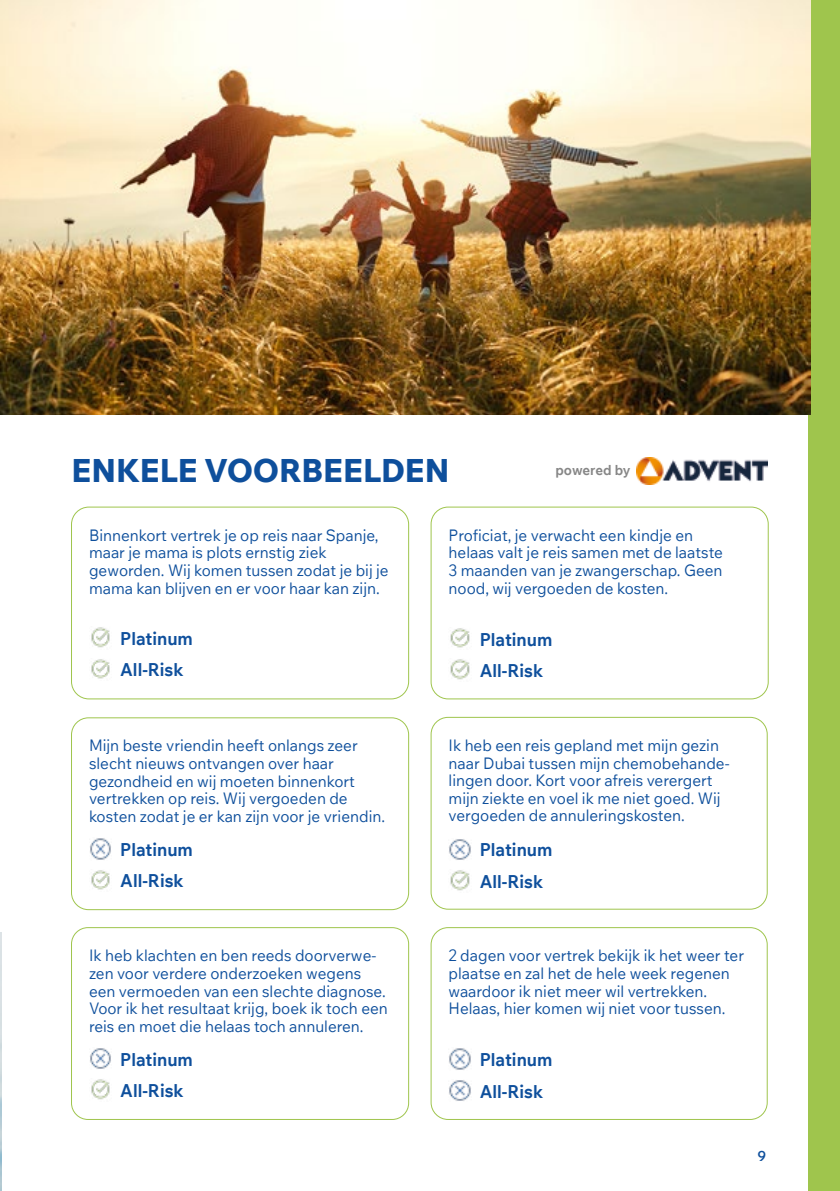
<style>
.page{position:relative;width:840px;height:1191px;background:#fff}
.page>*{position:absolute;margin:0;border:0;box-sizing:border-box;transform-origin:0 0}
.t1{font:800 32px "Wix Madefor Text";letter-spacing:-.01em;color:#0e4f9c}
.t2{font:700 18px/31.4px "Wix Madefor Text";color:#0e4f9c;scale:.95 1}
.t3{font:16px/17.6px "Wix Madefor Text";color:#0e4f9c;scale:.95 1}
.t4{font:700 14px "Wix Madefor Text";letter-spacing:-.01em;color:#878787;scale:.95 1}
.t5{font:600 14px "Wix Madefor Text";color:#0e4f9c}
</style>
<div class="page">
<img style="left:0;top:932px;width:1px;height:259px">
<div style="left:807px;top:0;width:32px;height:1191px;background:#9fc54d"></div>
<img style="left:0;top:0;width:810px;height:414px">
<img style="left:636px;top:458px;width:131px;height:27px">
<div style="left:71px;top:506px;width:338px;height:193px;border:1px solid #9fc54d;border-radius:17px"></div>
<div style="left:430px;top:506px;width:338px;height:193px;border:1px solid #9fc54d;border-radius:17px"></div>
<div style="left:71px;top:717px;width:338px;height:193px;border:1px solid #9fc54d;border-radius:17px"></div>
<div style="left:430px;top:717px;width:337px;height:192px;border:1px solid #9fc54d;border-radius:17px"></div>
<div style="left:71px;top:927px;width:338px;height:193px;border:1px solid #9fc54d;border-radius:16px"></div>
<div style="left:430px;top:927px;width:337px;height:193px;border:1px solid #9fc54d;border-radius:17px"></div>
<img style="left:91px;top:627px;width:19px;height:21px">
<img style="left:91px;top:659px;width:19px;height:20px">
<img style="left:450px;top:628px;width:20px;height:20px">
<img style="left:450px;top:659px;width:20px;height:21px">
<img style="left:90px;top:838px;width:21px;height:22px">
<img style="left:91px;top:870px;width:19px;height:20px">
<img style="left:449px;top:839px;width:22px;height:21px">
<img style="left:450px;top:870px;width:20px;height:21px">
<img style="left:90px;top:1048px;width:21px;height:21px">
<img style="left:91px;top:1079px;width:19px;height:21px">
<img style="left:449px;top:1048px;width:22px;height:22px">
<img style="left:449px;top:1080px;width:22px;height:21px">
<h1 class="t1" style="left:71px;top:445px;width:379px">ENKELE VOORBEELDEN</h1>
<p class="t4" style="left:555px;top:459px;width:81px">powered by</p>
<p class="t3" style="left:89px;top:525px;width:317px">Binnenkort vertrek je op reis naar Spanje, maar je mama is plots ernstig ziek geworden. Wij komen tussen zodat je bij je mama kan blijven en er voor haar kan zijn.</p>
<p class="t3" style="left:448px;top:525px;width:290px">Proficiat, je verwacht een kindje en helaas valt je reis samen met de laatste 3 maanden van je zwangerschap. Geen nood, wij vergoeden de kosten.</p>
<p class="t2" style="left:120px;top:621px;width:78px">Platinum<br>All-Risk</p>
<p class="t2" style="left:479px;top:622px;width:78px">Platinum<br>All-Risk</p>
<p class="t3" style="left:89px;top:736px;width:313px">Mijn beste vriendin heeft onlangs zeer slecht nieuws ontvangen over haar gezondheid en wij moeten binnenkort vertrekken op reis. Wij vergoeden de kosten zodat je er kan zijn voor je vriendin.</p>
<p class="t3" style="left:448px;top:735px;width:297px">Ik heb een reis gepland met mijn gezin naar Dubai tussen mijn chemobehande&shy;lingen door. Kort voor afreis verergert mijn ziekte en voel ik me niet goed. Wij vergoeden de annuleringskosten.</p>
<p class="t2" style="left:120px;top:832px;width:78px">Platinum<br>All-Risk</p>
<p class="t2" style="left:479px;top:833px;width:78px">Platinum<br>All-Risk</p>
<p class="t3" style="left:89px;top:945px;width:316px">Ik heb klachten en ben reeds doorverwe&shy;zen voor verdere onderzoeken wegens een vermoeden van een slechte diagnose.<br>Voor ik het resultaat krijg, boek ik toch een reis en moet die helaas toch annuleren.</p>
<p class="t3" style="left:448px;top:945px;width:312px">2 dagen voor vertrek bekijk ik het weer ter plaatse en zal het de hele week regenen waardoor ik niet meer wil vertrekken.<br>Helaas, hier komen wij niet voor tussen.</p>
<p class="t2" style="left:120px;top:1042px;width:78px">Platinum<br>All-Risk</p>
<p class="t2" style="left:479px;top:1042px;width:78px">Platinum<br>All-Risk</p>
<p class="t5" style="left:757px;top:1145px;width:10px">9</p>
</div>
